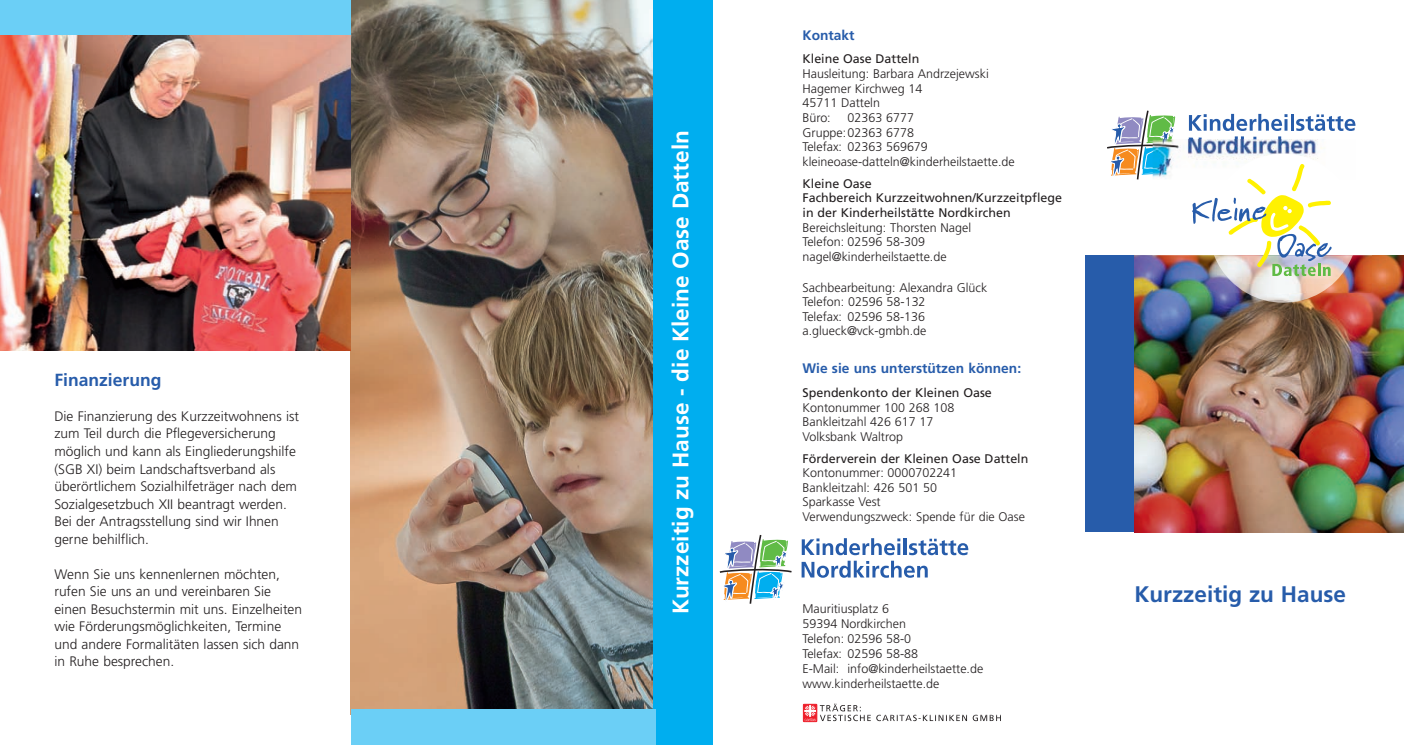
<style>
.page{position:relative;width:1404px;height:745px;background:#fff}
.page>*{position:absolute;margin:0;border:0;box-sizing:border-box;transform-origin:0 0}
.t1{font:700 22.5px "Frutiger";color:#fff}
.t2{font:700 22.5px "Frutiger";color:#275caa}
.t3{font:700 17.5px "Frutiger";color:#275caa}
.t4{font:300 13.75px/17.5px "Frutiger";color:#231f20}
.t5{font:700 13.75px "Frutiger";color:#275caa}
.t6{font:300 12.5px/14.6px "Frutiger";color:#231f20}
.t7{font:12.5px/14.6px "Frutiger";color:#231f20}
</style>
<div class="page">
<div style="left:652px;top:0;width:60px;height:744px;background:#00aeef"></div>
<img style="left:350px;top:0;width:302px;height:713px">
<div style="left:0;top:0;width:351px;height:35px;background:#6bcff6"></div>
<img style="left:0;top:35px;width:351px;height:316px">
<div style="left:351px;top:709px;width:305px;height:35px;background:#6bcff6"></div>
<div style="left:1084px;top:255px;width:50px;height:276px;background:#275caa"></div>
<img style="left:1134px;top:255px;width:269px;height:276px">
<svg style="left:1188px;top:114px;width:167px;height:25px"></svg>
<svg style="left:1107px;top:110px;width:69px;height:69px"></svg>
<svg style="left:801px;top:538px;width:167px;height:39px"></svg>
<svg style="left:719px;top:535px;width:72px;height:68px"></svg>
<div style="left:803px;top:703px;width:13px;height:18px;border:1px solid #ee1c28"></div>
<svg style="left:804px;top:703px;width:196px;height:17px"></svg>
<img style="left:1246px;top:293px;width:73px;height:9px">
<img style="left:1352px;top:255px;width:19px;height:38px">
<img style="left:1152px;top:255px;width:61px;height:38px">
<img style="left:1152px;top:139px;width:170px;height:40px">
<img style="left:1213px;top:255px;width:139px;height:38px">
<img style="left:1227px;top:154px;width:95px;height:10px">
<svg style="left:1192px;top:164px;width:139px;height:112px"></svg>
<h2 class="t3" style="left:54px;top:372px;width:108px">Finanzierung</h2>
<p class="t4" style="left:54px;top:408px;width:246px">Die Finanzierung des Kurzzeitwohnens ist zum Teil durch die Pflegeversicherung möglich und kann als Eingliederungshilfe (SGB XI) beim Landschaftsverband als überörtlichem Sozialhilfeträger nach dem Sozialgesetzbuch XII beantragt werden.<br>Bei der Antragsstellung sind wir Ihnen gerne behilflich.</p>
<p class="t4" style="left:54px;top:566px;width:249px">Wenn Sie uns kennenlernen möchten, rufen Sie uns an und vereinbaren Sie einen Besuchstermin mit uns. Einzelheiten wie Förderungsmöglichkeiten, Termine und andere Formalitäten lassen sich dann in Ruhe besprechen.</p>
<h1 class="t1" style="left:671px;top:614px;width:485px;rotate:-90deg">Kurzzeitig zu Hause - die Kleine Oase Datteln</h1>
<p class="t5" style="left:802px;top:30px;width:53px">Kontakt</p>
<p class="t7" style="left:802px;top:53px;width:118px">Kleine Oase Datteln</p>
<p class="t6" style="left:802px;top:67px;width:188px">Hausleitung: Barbara Andrzejewski<br>Hagemer Kirchweg 14<br>45711 Datteln<br>Büro:</p>
<p class="t6" style="left:802px;top:111px;width:214px;text-indent:45px">02363 6777<br>Gruppe:02363 6778<br>Telefax: 02363 569679 kleineoase-datteln@kinderheilstaette.de</p>
<p class="t7" style="left:802px;top:177px;width:261px">Kleine Oase<br>Fachbereich Kurzzeitwohnen/Kurzzeitpflege in der Kinderheilstätte Nordkirchen</p>
<p class="t6" style="left:802px;top:221px;width:170px">Bereichsleitung: Thorsten Nagel<br>Telefon: 02596 58-309 nagel@kinderheilstaette.de</p>
<p class="t6" style="left:802px;top:281px;width:186px">Sachbearbeitung: Alexandra Glück<br>Telefon: 02596 58-132<br>Telefax: 02596 58-136 a.glueck@vck-gmbh.de</p>
<p class="t5" style="left:802px;top:363px;width:220px">Wie sie uns unterstützen können:</p>
<p class="t7" style="left:802px;top:386px;width:191px">Spendenkonto der Kleinen Oase</p>
<p class="t6" style="left:802px;top:400px;width:153px">Kontonummer 100 268 108<br>Bankleitzahl 426 617 17<br>Volksbank Waltrop</p>
<p class="t7" style="left:802px;top:451px;width:227px">Förderverein der Kleinen Oase Datteln</p>
<p class="t6" style="left:802px;top:466px;width:224px">Kontonummer: 0000702241<br>Bankleitzahl: 426 501 50<br>Sparkasse Vest<br>Verwendungszweck: Spende für die Oase</p>
<p class="t6" style="left:802px;top:601px;width:182px;line-height:15px">Mauritiusplatz 6<br>59394 Nordkirchen<br>Telefon: 02596 58-0<br>Telefax: 02596 58-88<br>E-Mail: info@kinderheilstaette.de www.kinderheilstaette.de</p>
<h1 class="t2" style="left:1134px;top:585px;width:213px">Kurzzeitig zu Hause</h1>
</div>
